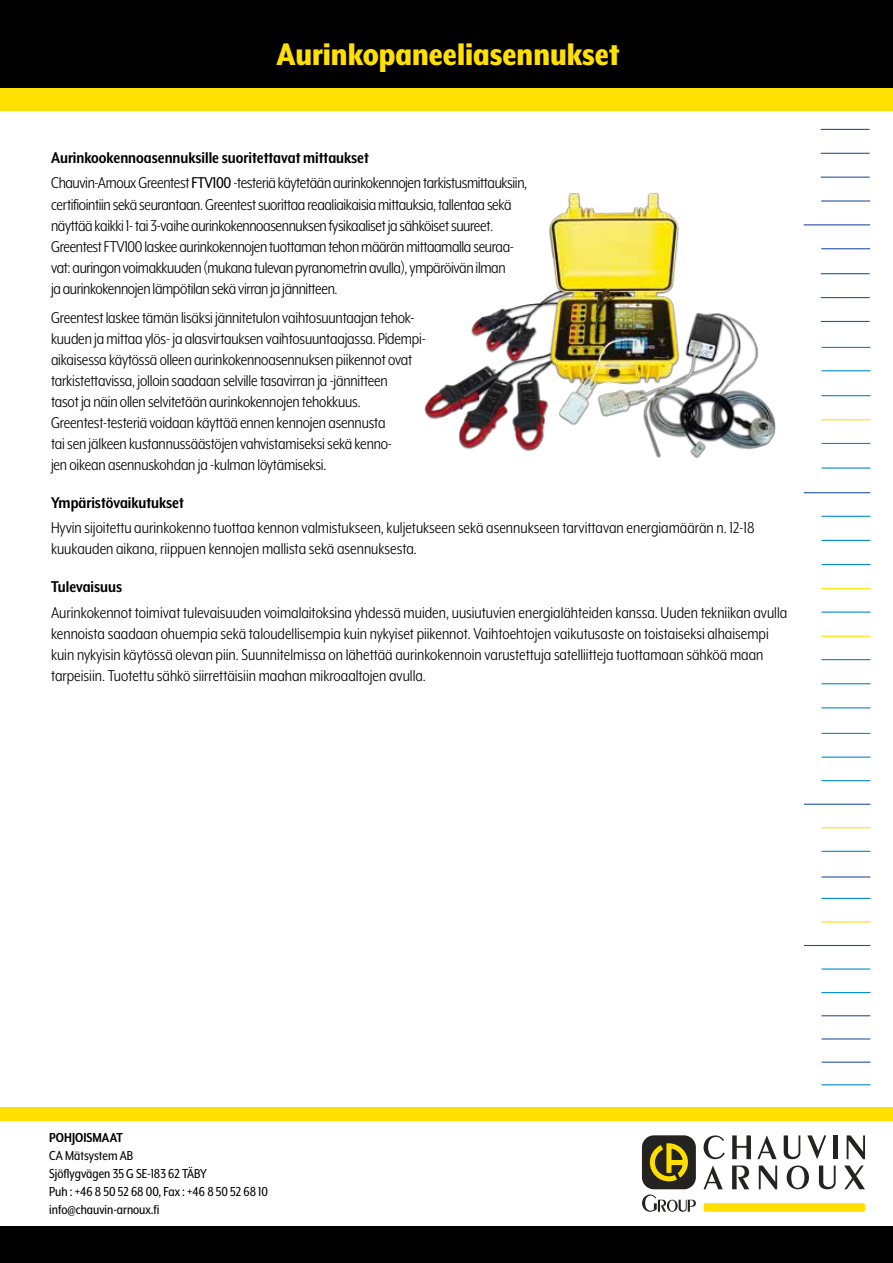
<style>
.page{position:relative;width:893px;height:1263px;background:#fff}
.page>*{position:absolute;margin:0;border:0;box-sizing:border-box;transform-origin:0 0}
.t1{font:800 36px "Mr Eaves XL Mod Nar OT";color:#ffe000}
.t2{font:18px/21px "Mr Eaves XL Mod Nar OT";letter-spacing:-.01em;color:#000}
.t3{font:700 18px "Mr Eaves XL Mod Nar OT";color:#000}
.t4{font:15px/18px "Mr Eaves XL Mod Nar OT";color:#000}
.t5{font:700 15px "Mr Eaves XL Mod Nar OT";color:#000}
.s1{font-weight:700}
.s2{font-style:inherit}
</style>
<div class="page">
<div style="left:0;top:87px;width:893px;height:23px;background:#ffe000"></div>
<div style="left:0;top:1107px;width:893px;height:13px;background:#ffe000"></div>
<div style="left:0;top:0;width:893px;height:87px;background:#000"></div>
<div style="left:0;top:1227px;width:893px;height:36px;background:#000"></div>
<div style="left:642px;top:1135px;width:54px;height:54px;background:#242322;border-radius:12px"></div>
<svg style="left:650px;top:1143px;width:38px;height:38px"></svg>
<svg style="left:704px;top:1135px;width:21px;height:24px"></svg>
<svg style="left:732px;top:1135px;width:19px;height:24px"></svg>
<svg style="left:757px;top:1135px;width:20px;height:24px"></svg>
<svg style="left:784px;top:1135px;width:16px;height:24px"></svg>
<svg style="left:807px;top:1135px;width:19px;height:24px"></svg>
<div style="left:833px;top:1135px;width:5px;height:24px;background:#242322"></div>
<svg style="left:847px;top:1135px;width:18px;height:24px"></svg>
<svg style="left:703px;top:1165px;width:20px;height:24px"></svg>
<svg style="left:732px;top:1165px;width:17px;height:24px"></svg>
<svg style="left:759px;top:1165px;width:18px;height:24px"></svg>
<svg style="left:787px;top:1165px;width:22px;height:24px"></svg>
<svg style="left:819px;top:1165px;width:17px;height:24px"></svg>
<svg style="left:844px;top:1165px;width:21px;height:24px"></svg>
<svg style="left:642px;top:1194px;width:54px;height:18px"></svg>
<div style="left:704px;top:1203px;width:161px;height:9px;background:#ffdf00;border-radius:2px"></div>
<hr style="left:821px;top:443px;width:49px;height:1px;background:#008bce">
<hr style="left:821px;top:467px;width:49px;height:2px;background:#008bce">
<hr style="left:821px;top:968px;width:49px;height:1px;background:#008bce">
<hr style="left:821px;top:516px;width:49px;height:1px;background:#008bce">
<hr style="left:821px;top:540px;width:49px;height:1px;background:#008bce">
<hr style="left:821px;top:564px;width:49px;height:1px;background:#008bce">
<hr style="left:821px;top:588px;width:49px;height:1px;background:#ffe000">
<hr style="left:821px;top:611px;width:49px;height:2px;background:#008bce">
<hr style="left:821px;top:636px;width:49px;height:1px;background:#ffe000">
<hr style="left:821px;top:659px;width:49px;height:1px;background:#008bce">
<hr style="left:821px;top:683px;width:49px;height:1px;background:#008bce">
<hr style="left:821px;top:707px;width:49px;height:1px;background:#008bce">
<hr style="left:821px;top:419px;width:49px;height:1px;background:#ffe000">
<hr style="left:821px;top:733px;width:49px;height:1px;background:#008bce">
<hr style="left:821px;top:756px;width:49px;height:2px;background:#008bce">
<hr style="left:821px;top:780px;width:49px;height:1px;background:#008bce">
<hr style="left:821px;top:395px;width:49px;height:1px;background:#008bce">
<hr style="left:821px;top:200px;width:49px;height:2px;background:#2555a3">
<hr style="left:821px;top:129px;width:49px;height:1px;background:#2555a3">
<hr style="left:821px;top:273px;width:49px;height:1px;background:#2555a3">
<hr style="left:804px;top:224px;width:66px;height:1px;background:#2555a3">
<hr style="left:821px;top:153px;width:49px;height:1px;background:#2555a3">
<hr style="left:821px;top:297px;width:49px;height:1px;background:#2555a3">
<hr style="left:821px;top:248px;width:49px;height:1px;background:#2555a3">
<hr style="left:821px;top:177px;width:49px;height:1px;background:#2555a3">
<hr style="left:821px;top:321px;width:49px;height:1px;background:#2555a3">
<hr style="left:821px;top:370px;width:49px;height:1px;background:#008bce">
<hr style="left:821px;top:347px;width:49px;height:1px;background:#008bce">
<hr style="left:804px;top:804px;width:66px;height:1px;background:#2555a3">
<hr style="left:821px;top:827px;width:49px;height:1px;background:#ffe000">
<hr style="left:821px;top:851px;width:49px;height:1px;background:#008bce">
<hr style="left:821px;top:898px;width:49px;height:1px;background:#008bce">
<hr style="left:821px;top:921px;width:49px;height:1px;background:#ffe000">
<hr style="left:804px;top:945px;width:66px;height:1px;background:#2555a3">
<hr style="left:804px;top:492px;width:66px;height:1px;background:#2555a3">
<hr style="left:821px;top:992px;width:49px;height:1px;background:#008bce">
<hr style="left:821px;top:876px;width:49px;height:1px;background:#2555a3">
<hr style="left:821px;top:1015px;width:49px;height:1px;background:#2555a3">
<hr style="left:821px;top:1038px;width:49px;height:1px;background:#2555a3">
<hr style="left:821px;top:1061px;width:49px;height:2px;background:#2555a3">
<hr style="left:821px;top:1084px;width:49px;height:1px;background:#008bce">
<img style="left:424px;top:193px;width:291px;height:258px">
<h1 class="t1" style="left:276px;top:36px;width:345px">Aurinkopaneeliasennukset</h1>
<p class="t2" style="left:51px;top:145px;width:478px;line-height:25.2px"><span class="s1">Aurinkookennoasennuksille suoritettavat mittaukset<br></span>Chauvin-Arnoux Greentest <span class="s2">FTV100</span> -testeriä käytetään aurinkokennojen tarkistusmittauksiin,</p>
<p class="t2" style="left:51px;top:194px;width:464px">certifiointiin sekä seurantaan. Greentest suorittaa reaaliaikaisia mittauksia, tallentaa sekä näyttää kaikki 1- tai 3-vaihe aurinkokennoasennuksen fysikaaliset ja sähköiset suureet.<br>Greentest FTV100 laskee aurinkokennojen tuottaman tehon määrän mittaamalla seuraa&shy;vat: auringon voimakkuuden (mukana tulevan pyranometrin avulla), ympäröivän ilman ja aurinkokennojen lämpötilan sekä virran ja jännitteen.</p>
<p class="t2" style="left:51px;top:307px;width:376px">Greentest laskee tämän lisäksi jännitetulon vaihtosuuntaajan tehok&shy;kuuden ja mittaa ylös- ja alasvirtauksen vaihtosuuntaajassa. Pidempi&shy;aikaisessa käytössä olleen aurinkokennoasennuksen piikennot ovat tarkistettavissa, jolloin saadaan selville tasavirran ja -jännitteen<br>tasot ja näin ollen selvitetään aurinkokennojen tehokkuus.<br>Greentest-testeriä voidaan käyttää ennen kennojen asennusta<br>tai sen jälkeen kustannussäästöjen vahvistamiseksi sekä kenno-<br>jen oikean asennuskohdan ja -kulman löytämiseksi.</p>
<p class="t3" style="left:51px;top:494px;width:134px">Ympäristövaikutukset</p>
<p class="t2" style="left:51px;top:517px;width:705px">Hyvin sijoitettu aurinkokenno tuottaa kennon valmistukseen, kuljetukseen sekä asennukseen tarvittavan energiamäärän n. 12-18 kuukauden aikana, riippuen kennojen mallista sekä asennuksesta.</p>
<p class="t3" style="left:51px;top:578px;width:73px">Tulevaisuus</p>
<p class="t2" style="left:51px;top:602px;width:738px">Aurinkokennot toimivat tulevaisuuden voimalaitoksina yhdessä muiden, uusiutuvien energialähteiden kanssa. Uuden tekniikan avulla kennoista saadaan ohuempia sekä taloudellisempia kuin nykyiset piikennot. Vaihtoehtojen vaikutusaste on toistaiseksi alhaisempi kuin nykyisin käytössä olevan piin. Suunnitelmissa on lähettää aurinkokennoin varustettuja satelliitteja tuottamaan sähköä maan tarpeisiin. Tuotettu sähkö siirrettäisiin maahan mikroaaltojen avulla.</p>
<p class="t5" style="left:49px;top:1130px;width:75px">POHJOISMAAT</p>
<p class="t4" style="left:49px;top:1146px;width:220px">CA Mätsystem AB<br>Sjöflygvägen 35 G SE-183 62 TÄBY<br>Puh : +46 8 50 52 68 00, Fax : +46 8 50 52 68 10 info@chauvin-arnoux.fi</p>
</div>
